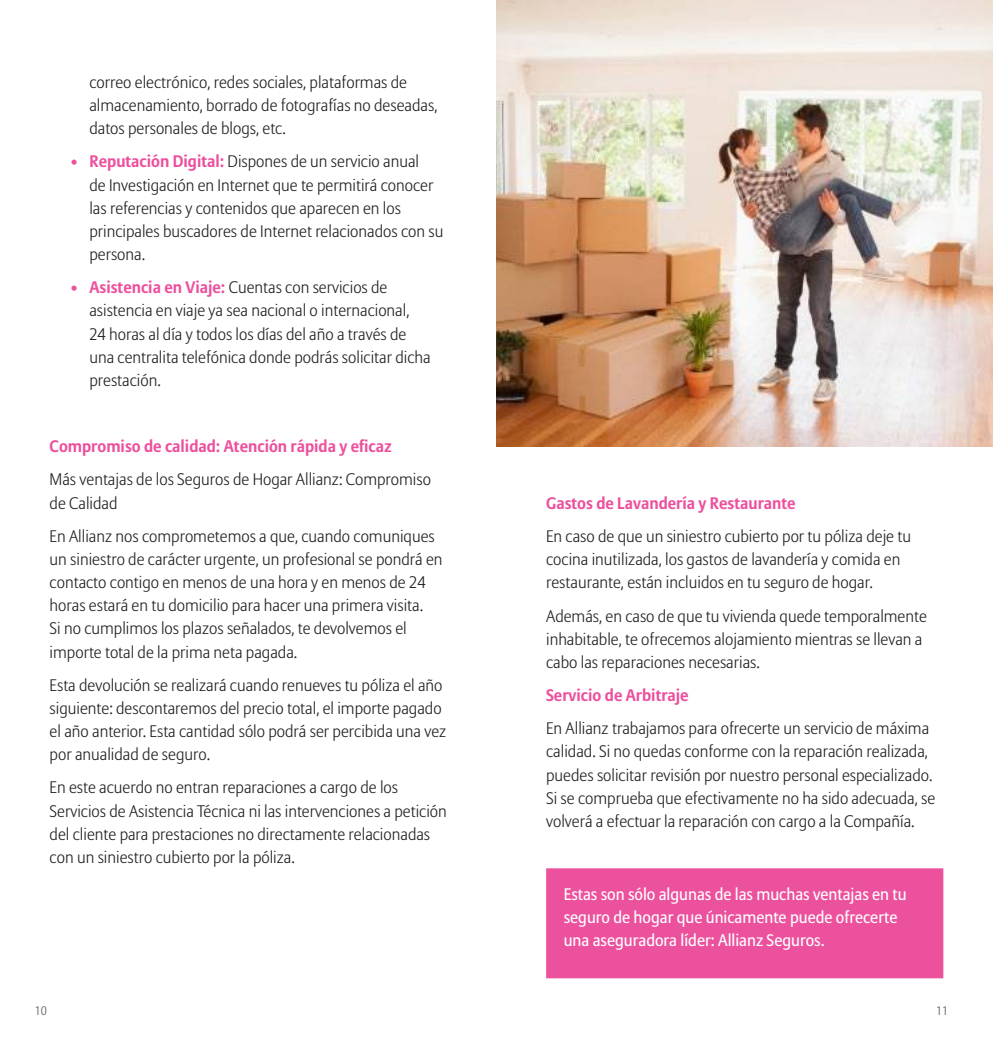
<style>
.page{position:relative;width:993px;height:1042px;background:#fff}
.page>*{position:absolute;margin:0;border:0;box-sizing:border-box;transform-origin:0 0}
.Texto_folleto{font:300 16.62px/23.1px "Allianz Sans";color:#231f20}
.Texto_folleto-2{font:16.62px/23.1px "Allianz Sans";color:#fff}
.Texto_folleto-3{font:700 16.62px "Allianz Sans";color:#ec519e}
.t1{font:300 12.25px "Allianz Sans";color:#57585a}
.s1{font-weight:700;color:#ec519e}
</style>
<div class="page">
<img style="left:496px;top:0;width:496px;height:446px">
<div style="left:546px;top:868px;width:397px;height:110px;background:#ec519e"></div>
<p class="Texto_folleto" style="left:89px;top:70px;width:349px">correo electrónico, redes sociales, plataformas de almacenamiento, borrado de fotografías no deseadas, datos personales de blogs, etc.</p>
<p class="Texto_folleto" style="left:89px;top:150px;width:355px;text-indent:-20px"><span class="s1">• Reputación Digital:</span> Dispones de un servicio anual<br>de Investigación en Internet que te permitirá conocer las referencias y contenidos que aparecen en los principales buscadores de Internet relacionados con su persona.</p>
<p class="Texto_folleto" style="left:89px;top:276px;width:342px;text-indent:-20px"><span class="s1">• Asistencia en Viaje:</span> Cuentas con servicios de asistencia en viaje ya sea nacional o internacional,<br>24 horas al día y todos los días del año a través de una centralita telefónica donde podrás solicitar dicha prestación.</p>
<p class="Texto_folleto-3" style="left:50px;top:436px;width:343px">Compromiso de calidad: Atención rápida y eficaz</p>
<p class="Texto_folleto" style="left:50px;top:468px;width:383px">Más ventajas de los Seguros de Hogar Allianz: Compromiso de Calidad</p>
<p class="Texto_folleto" style="left:50px;top:524px;width:394px">En Allianz nos comprometemos a que, cuando comuniques un siniestro de carácter urgente, un profesional se pondrá en contacto contigo en menos de una hora y en menos de 24 horas estará en tu domicilio para hacer una primera visita.<br>Si no cumplimos los plazos señalados, te devolvemos el importe total de la prima neta pagada.</p>
<p class="Texto_folleto" style="left:50px;top:673px;width:398px">Esta devolución se realizará cuando renueves tu póliza el año siguiente: descontaremos del precio total, el importe pagado el año anterior. Esta cantidad sólo podrá ser percibida una vez por anualidad de seguro.</p>
<p class="Texto_folleto" style="left:50px;top:776px;width:398px">En este acuerdo no entran reparaciones a cargo de los Servicios de Asistencia Técnica ni las intervenciones a petición del cliente para prestaciones no directamente relacionadas con un siniestro cubierto por la póliza.</p>
<p class="Texto_folleto-3" style="left:546px;top:493px;width:251px">Gastos de Lavandería y Restaurante</p>
<p class="Texto_folleto" style="left:546px;top:524px;width:366px">En caso de que un siniestro cubierto por tu póliza deje tu cocina inutilizada, los gastos de lavandería y comida en restaurante, están incluidos en tu seguro de hogar.</p>
<p class="Texto_folleto" style="left:546px;top:604px;width:382px">Además, en caso de que tu vivienda quede temporalmente inhabitable, te ofrecemos alojamiento mientras se llevan a cabo las reparaciones necesarias.</p>
<p class="Texto_folleto-3" style="left:546px;top:685px;width:144px">Servicio de Arbitraje</p>
<p class="Texto_folleto" style="left:546px;top:716px;width:390px">En Allianz trabajamos para ofrecerte un servicio de máxima calidad. Si no quedas conforme con la reparación realizada, puedes solicitar revisión por nuestro personal especializado.<br>Si se comprueba que efectivamente no ha sido adecuada, se volverá a efectuar la reparación con cargo a la Compañía.</p>
<p class="Texto_folleto-2" style="left:563px;top:882px;width:344px">Estas son sólo algunas de las muchas ventajas en tu seguro de hogar que únicamente puede ofrecerte una aseguradora líder: Allianz Seguros.</p>
<p class="t1" style="left:35px;top:1003px;width:14px">10</p>
<p class="t1" style="left:935px;top:1003px;width:14px">11</p>
</div>
